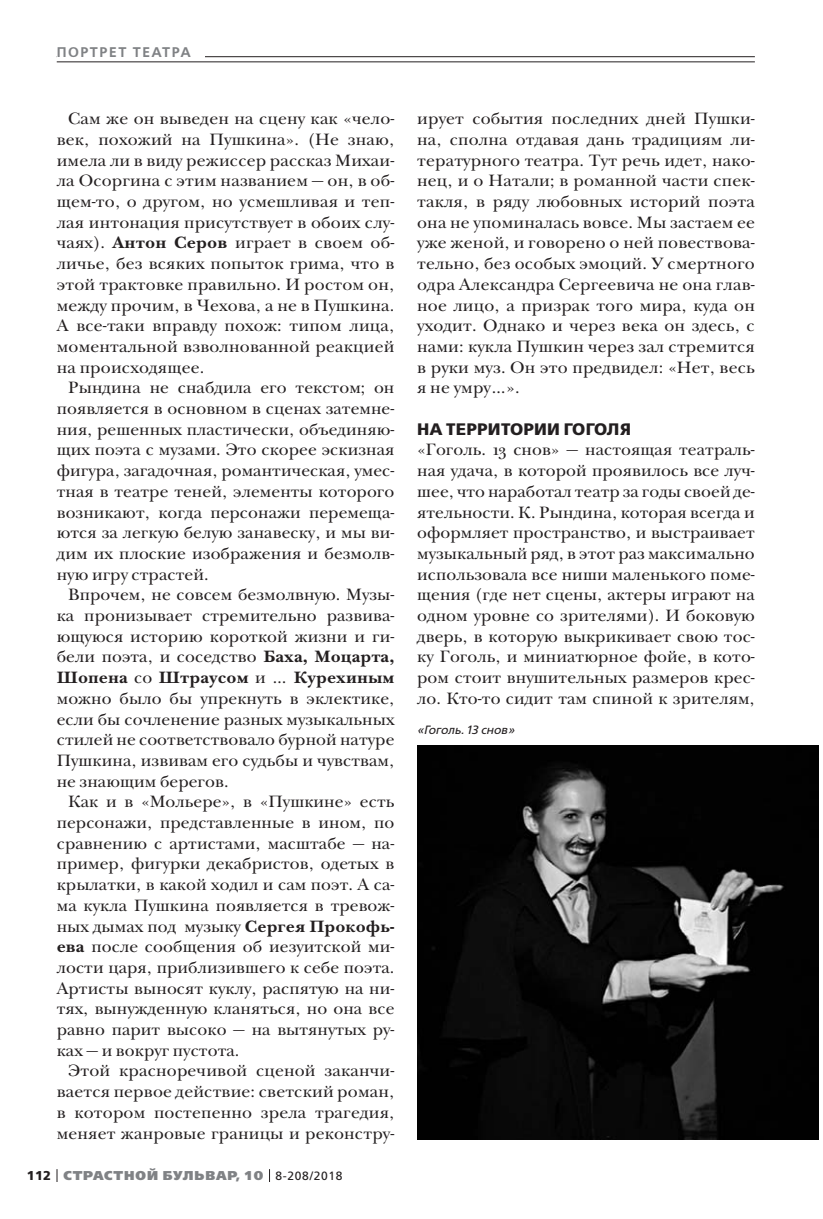
<style>
.page{position:relative;width:823px;height:1219px;background:#fff}
.page>*{position:absolute;margin:0;border:0;box-sizing:border-box;transform-origin:0 0}
.t1{font:17px/20.6px "New Baskerville ITC";letter-spacing:.005em;color:#231f20;text-align:justify}
.t2{font:700 16.6px "Free Set";letter-spacing:.015em;color:#231f20}
.t3{font:600 14px "Free Set";letter-spacing:.11em;color:#808285}
.t4{font:800 12.8px "Free Set";letter-spacing:.07em;color:#808285}
.t5{font:italic 12px "Free Set";color:#231f20}
.s1{font-weight:700}
.s2{font-weight:700;color:#231f20}
.s3{font-weight:400;font-size:12px;color:#231f20}
</style>
<div class="page">
<svg style="left:57px;top:1169px;width:1px;height:13px"></svg>
<svg style="left:269px;top:1169px;width:1px;height:13px"></svg>
<hr style="left:57px;top:56px;width:697px;height:1px;background:#231f20">
<div style="left:57px;top:41px;width:147px;height:21px;background:#fff"></div>
<hr style="left:57px;top:62px;width:697px;height:1px;background:#231f20">
<img style="left:417px;top:745px;width:401px;height:395px">
<p class="t3" style="left:57px;top:45px;width:135px">ПОРТРЕТ ТЕАТРА</p>
<p class="t1" style="left:57px;top:110px;width:339px;text-indent:11px">Сам же он выведен на сцену как «чело&shy;век, похожий на Пушкина». (Не знаю, имела ли в виду режиссер рассказ Михаи&shy;ла Осоргина с этим названием — он, в об&shy;щем-то, о другом, но усмешливая и теп&shy;лая интонация присутствует в обоих слу&shy;чаях). <span class="s1">Антон Серов</span> играет в своем об&shy;личье, без всяких попыток грима, что в этой трактовке правильно. И ростом он, между прочим, в Чехова, а не в Пушкина.<br>А все-таки вправду похож: типом лица, моментальной взволнованной реакцией на происходящее.</p>
<p class="t1" style="left:57px;top:379px;width:339px;text-indent:11px">Рындина не снабдила его текстом; он появляется в основном в сценах затемне&shy;ния, решенных пластически, объединяю&shy;щих поэта с музами. Это скорее эскизная фигура, загадочная, романтическая, умес&shy;тная в театре теней, элементы которого возникают, когда персонажи перемеща&shy;ются за легкую белую занавеску, и мы ви&shy;дим их плоские изображения и безмолв&shy;ную игру страстей.</p>
<p class="t1" style="left:57px;top:586px;width:339px;text-indent:11px">Впрочем, не совсем безмолвную. Музы&shy;ка пронизывает стремительно развива&shy;ющуюся историю короткой жизни и ги&shy;бели поэта, и соседство <span class="s1">Баха, Моцарта, Шопена</span> со <span class="s1">Штраусом</span> и … <span class="s1">Курехиным </span>можно было бы упрекнуть в эклектике, если бы сочленение разных музыкальных стилей не соответствовало бурной натуре Пушкина, извивам его судьбы и чувствам, не знающим берегов.</p>
<p class="t1" style="left:57px;top:793px;width:339px;text-indent:11px">Как и в «Мольере», в «Пушкине» есть персонажи, представленные в ином, по сравнению с артистами, масштабе — на&shy;пример, фигурки декабристов, одетых в крылатки, в какой ходил и сам поэт. А са&shy;ма кукла Пушкина появляется в тревож&shy;ных дымах под музыку <span class="s1">Сергея Прокофь&shy;ева</span> после сообщения об иезуитской ми&shy;лости царя, приблизившего к себе поэта.<br>Артисты выносят куклу, распятую на ни&shy;тях, вынужденную кланяться, но она все равно парит высоко — на вытянутых ру&shy;ках — и вокруг пустота.</p>
<p class="t1" style="left:57px;top:1062px;width:339px;text-indent:11px">Этой красноречивой сценой заканчи&shy;вается первое действие: светский роман, в котором постепенно зрела трагедия, меняет жанровые границы и реконстру-</p>
<p class="t4" style="left:27px;top:1169px;width:317px"><span class="s2">112</span> СТРАСТНОЙ БУЛЬВАР, 10 <span class="s3">8-208/2018</span></p>
<p class="t1" style="left:417px;top:110px;width:339px">ирует события последних дней Пушки&shy;на, сполна отдавая дань традициям ли&shy;тературного театра. Тут речь идет, нако&shy;нец, и о Натали; в романной части спек&shy;такля, в ряду любовных историй поэта она не упоминалась вовсе. Мы застаем ее уже женой, и говорено о ней повествова&shy;тельно, без особых эмоций. У смертного одра Александра Сергеевича не она глав&shy;ное лицо, а призрак того мира, куда он уходит. Однако и через века он здесь, с нами: кукла Пушкин через зал стремится в руки муз. Он это предвидел: «Нет, весь я не умру…».</p>
<p class="t2" style="left:417px;top:421px;width:215px">НА ТЕРРИТОРИИ ГОГОЛЯ</p>
<p class="t1" style="left:417px;top:441px;width:339px">«Гоголь. 13 снов» — настоящая театраль&shy;ная удача, в которой проявилось все луч&shy;шее, что наработал театр за годы своей де&shy;ятельности. К. Рындина, которая всегда и оформляет пространство, и выстраивает музыкальный ряд, в этот раз максимально использовала все ниши маленького поме&shy;щения (где нет сцены, актеры играют на одном уровне со зрителями). И боковую дверь, в которую выкрикивает свою тос&shy;ку Гоголь, и миниатюрное фойе, в кото&shy;ром стоит внушительных размеров крес&shy;ло. Кто-то сидит там спиной к зрителям,</p>
<p class="t5" style="left:417px;top:724px;width:49px">«Гоголь.</p>
<p class="t5" style="left:480px;top:724px;width:35px">снов»</p>
</div>
